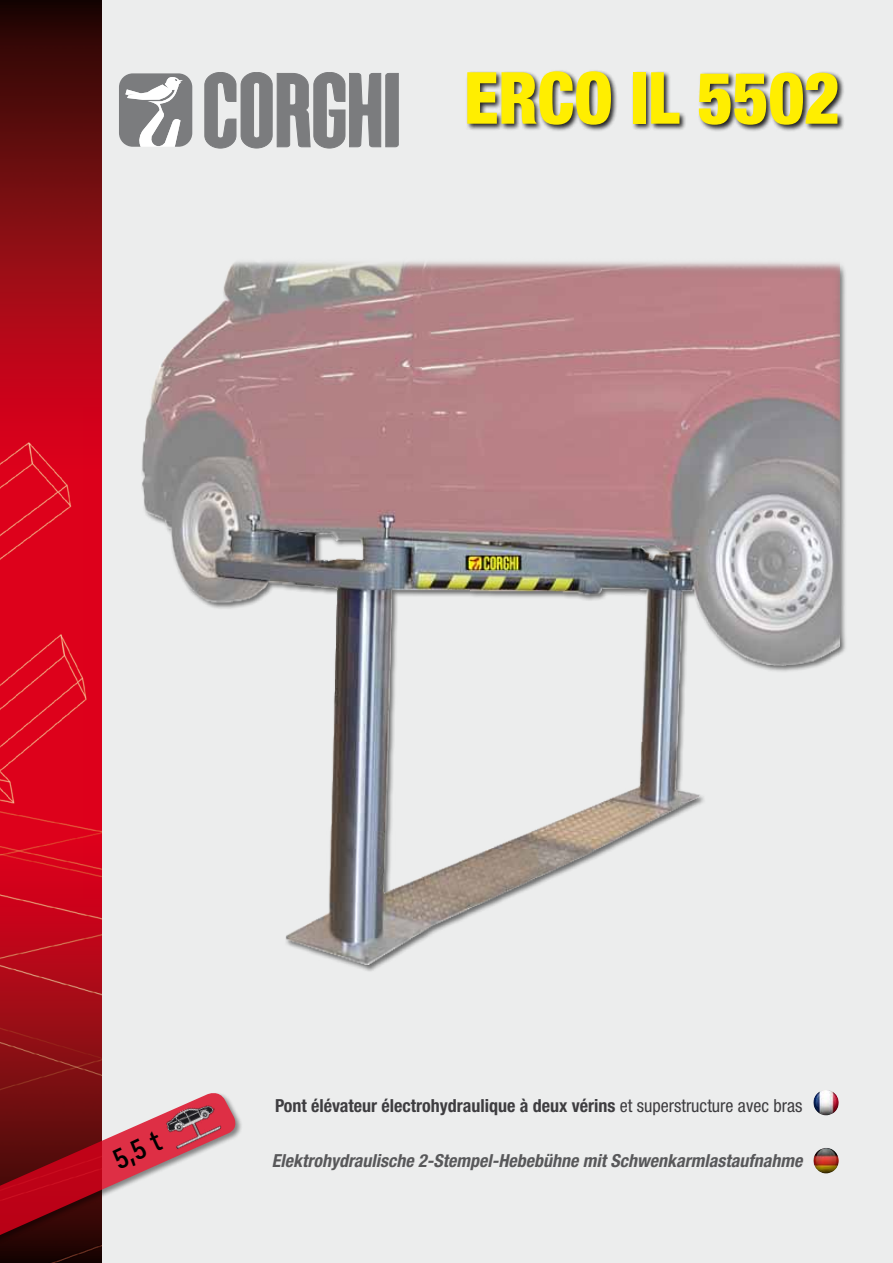
<style>
.page{position:relative;width:893px;height:1263px;background:#fff}
.page>*{position:absolute;margin:0;border:0;box-sizing:border-box;transform-origin:0 0}
.NomeMacchina{font:900 condensed 72px "Helvetica Neue LT Std";color:#fe0;scale:.95 1}
.NomeMacchina_HLV_Bla{font:800 30.9px "Rotis Sans Serif Std";color:#000;scale:.8 1}
.testi_ITA_10{font:700 condensed 18px "Helvetica Neue LT Std";color:#3e3d40}
.testi_ITA_10-2{font:italic 700 condensed 18px "Helvetica Neue LT Std";color:#58585a}
.s1{font-weight:400}
</style>
<div class="page">
<div style="left:101px;top:0;width:792px;height:1263px;background:#eceded"></div>
<img style="left:0;top:0;width:101px;height:1089px">
<svg style="left:0;top:1089px;width:240px;height:174px;background:#ae7075"></svg>
<img style="left:128px;top:242px;width:712px;height:733px">
<img style="left:163px;top:1098px;width:61px;height:52px">
<div style="left:466px;top:70px;width:379px;height:62px;background:#000;opacity:.85"></div>
<svg style="left:205px;top:72px;width:193px;height:76px;background:#9a9b9d"></svg>
<svg style="left:119px;top:73px;width:73px;height:74px"></svg>
<img style="left:813px;top:1090px;width:26px;height:25px">
<img style="left:813px;top:1148px;width:27px;height:25px">
<p class="NomeMacchina" style="left:464px;top:54px;width:397px">ERCO IL 5502</p>
<p class="NomeMacchina_HLV_Bla" style="left:106px;top:1142px;width:64px;rotate:-25deg">5,5 t</p>
<p class="testi_ITA_10" style="left:275px;top:1095px;width:529px">Pont élévateur électrohydraulique à deux vérins <span class="s1">et superstructure avec bras</span></p>
<p class="testi_ITA_10-2" style="left:272px;top:1149px;width:536px">Elektrohydraulische 2-Stempel-Hebebühne mitSchwenkarmlastaufnahme</p>
</div>
